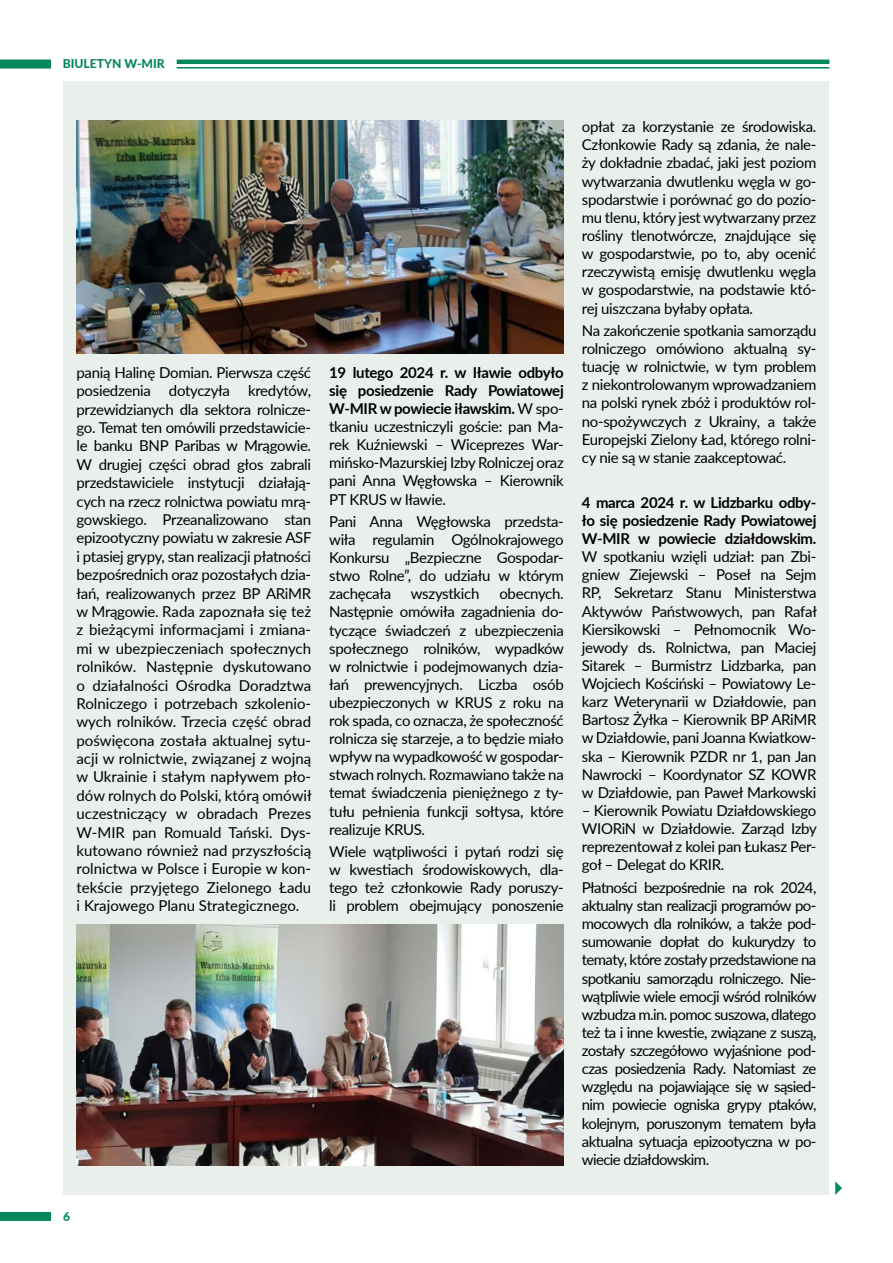
<style>
.page{position:relative;width:893px;height:1263px;background:#fff}
.page>*{position:absolute;margin:0;border:0;box-sizing:border-box;transform-origin:0 0}
.t1{font:15px/18.1px "Lato";letter-spacing:-.02em;color:#000;text-align:justify}
.t2{font:700 15px/18.1px "Lato";letter-spacing:-.02em;color:#000;text-align:justify}
.t3{font:800 12.15px "Lato";color:#04865e}
.s1{font-weight:700}
</style>
<div class="page">
<div style="left:0;top:1212px;width:51px;height:9px;background:#04865e"></div>
<hr style="left:177px;top:60px;width:652px;height:4px;background:#04865e">
<hr style="left:177px;top:67px;width:652px;height:2px;background:#04865e">
<div style="left:0;top:60px;width:51px;height:9px;background:#04865e"></div>
<div style="left:64px;top:81px;width:765px;height:1114px;background:#e9efea"></div>
<svg style="left:835px;top:1181px;width:7px;height:14px"></svg>
<img style="left:77px;top:925px;width:487px;height:240px">
<img style="left:77px;top:120px;width:487px;height:233px">
<p class="t3" style="left:63px;top:55px;width:103px">BIULETYN W-MIR</p>
<p class="t1" style="left:77px;top:362px;width:237px">panią Halinę Domian. Pierwsza część posiedzenia dotyczyła kredytów, przewidzianych dla sektora rolnicze&shy;go. Temat ten omówili przedstawicie&shy;le banku BNP Paribas w Mrągowie.<br>W drugiej części obrad głos zabrali przedstawiciele instytucji działają&shy;cych na rzecz rolnictwa powiatu mrą&shy;gowskiego. Przeanalizowano stan epizootyczny powiatu w zakresie ASF i ptasiej grypy, stan realizacji płatności bezpośrednich oraz pozostałych dzia&shy;łań, realizowanych przez BP ARiMR w Mrągowie. Rada zapoznała się też z bieżącymi informacjami i zmiana&shy;mi w ubezpieczeniach społecznych rolników. Następnie dyskutowano o działalności Ośrodka Doradztwa Rolniczego i potrzebach szkolenio&shy;wych rolników. Trzecia część obrad poświęcona została aktualnej sytu&shy;acji w rolnictwie, związanej z wojną w Ukrainie i stałym napływem pło&shy;dów rolnych do Polski, którą omówił uczestniczący w obradach Prezes W-MIR pan Romuald Tański. Dys&shy;kutowano również nad przyszłością rolnictwa w Polsce i Europie w kon&shy;tekście przyjętego Zielonego Ładu i Krajowego Planu Strategicznego.</p>
<p class="t1" style="left:329px;top:363px;width:236px"><span class="s1">19 lutego 2024 r. w Iławie odbyło się posiedzenie Rady Powiatowej W-MIR w powiecie iławskim.</span> W spo&shy;tkaniu uczestniczyli goście: pan Ma&shy;rek Kuźniewski – Wiceprezes War&shy;mińsko-Mazurskiej Izby Rolniczej oraz pani Anna Węgłowska – Kierownik PT KRUS w Iławie.</p>
<p class="t1" style="left:329px;top:512px;width:236px">Pani Anna Węgłowska przedsta&shy;wiła regulamin Ogólnokrajowego Konkursu „Bezpieczne Gospodar&shy;stwo Rolne”, do udziału w którym zachęcała</p>
<p class="t1" style="left:329px;top:584px;width:236px;text-indent:170px">obecnych.<br>Następnie omówiła zagadnienia do&shy;tyczące świadczeń z ubezpieczenia społecznego rolników, wypadków w rolnictwie i podejmowanych dzia&shy;łań prewencyjnych. Liczba osób ubezpieczonych w KRUS z roku na rok spada, co oznacza, że społeczność rolnicza się starzeje, a to będzie miało wpływ na wypadkowość w gospodar&shy;stwach rolnych. Rozmawiano także na temat świadczenia pieniężnego z ty&shy;tułu pełnienia funkcji sołtysa, które realizuje KRUS.</p>
<p class="t1" style="left:329px;top:842px;width:236px">Wiele wątpliwości i pytań rodzi się w kwestiach środowiskowych, dla&shy;tego też członkowie Rady poruszy&shy;li problem obejmujący ponoszenie</p>
<p class="t1" style="left:411px;top:584px;width:70px">wszystkich</p>
<p class="t1" style="left:582px;top:117px;width:236px">opłat za korzystanie ze środowiska.<br>Członkowie Rady są zdania, że nale&shy;ży dokładnie zbadać, jaki jest poziom wytwarzania dwutlenku węgla w go&shy;spodarstwie i porównać go do pozio&shy;mu tlenu, który jest wytwarzany przez rośliny tlenotwórcze, znajdujące się w gospodarstwie, po to, aby ocenić rzeczywistą emisję dwutlenku węgla w gospodarstwie, na podstawie któ&shy;rej uiszczana byłaby opłata.</p>
<p class="t1" style="left:582px;top:321px;width:236px">Na zakończenie spotkania samorządu rolniczego omówiono aktualną sy&shy;tuację w rolnictwie, w tym problem z niekontrolowanym wprowadzaniem na polski rynek zbóż i produktów rol&shy;no-spożywczych z Ukrainy, a także Europejski Zielony Ład, którego rolni&shy;cy nie są w stanie zaakceptować.</p>
<p class="t2" style="left:582px;top:492px;width:236px">4 marca 2024 r. w Lidzbarku odby&shy;ło się posiedzenie Rady Powiatowej W-MIR w powiecie działdowskim.</p>
<p class="t1" style="left:582px;top:547px;width:237px">W spotkaniu wzięli udział: pan Zbi&shy;gniew Ziejewski – Poseł na Sejm RP, Sekretarz Stanu Ministerstwa Aktywów Państwowych, pan Rafał Kiersikowski – Pełnomocnik Wo&shy;jewody ds. Rolnictwa, pan Maciej Sitarek – Burmistrz Lidzbarka, pan Wojciech Kościński – Powiatowy Le&shy;karz Weterynarii w Działdowie, pan Bartosz Żyłka – Kierownik BP ARiMR w Działdowie, pani Joanna Kwiatkow&shy;ska – Kierownik PZDR nr 1, pan Jan Nawrocki – Koordynator SZ KOWR w Działdowie, pan Paweł Markowski</p>
<p class="t1" style="left:582px;top:801px;width:236px">– Kierownik Powiatu Działdowskiego WIORiN w Działdowie. Zarząd Izby reprezentował z kolei pan Łukasz Per&shy;goł – Delegat do KRIR.</p>
<p class="t1" style="left:582px;top:878px;width:236px">Płatności bezpośrednie na rok 2024, aktualny stan realizacji programów po&shy;mocowych dla rolników, a także pod&shy;sumowanie dopłat do kukurydzy to tematy, które zostały przedstawione na spotkaniu samorządu rolniczego. Nie&shy;wątpliwie wiele emocji wśród rolników wzbudza m.in. pomoc suszowa, dlatego też ta i inne kwestie, związane z suszą, zostały szczegółowo wyjaśnione pod&shy;czas posiedzenia Rady. Natomiast ze względu na pojawiające się w sąsied&shy;nim powiecie ogniska grypy ptaków, kolejnym, poruszonym tematem była aktualna sytuacja epizootyczna w po&shy;wiecie działdowskim.</p>
<p class="t3" style="left:63px;top:1207px;width:9px">6</p>
</div>
